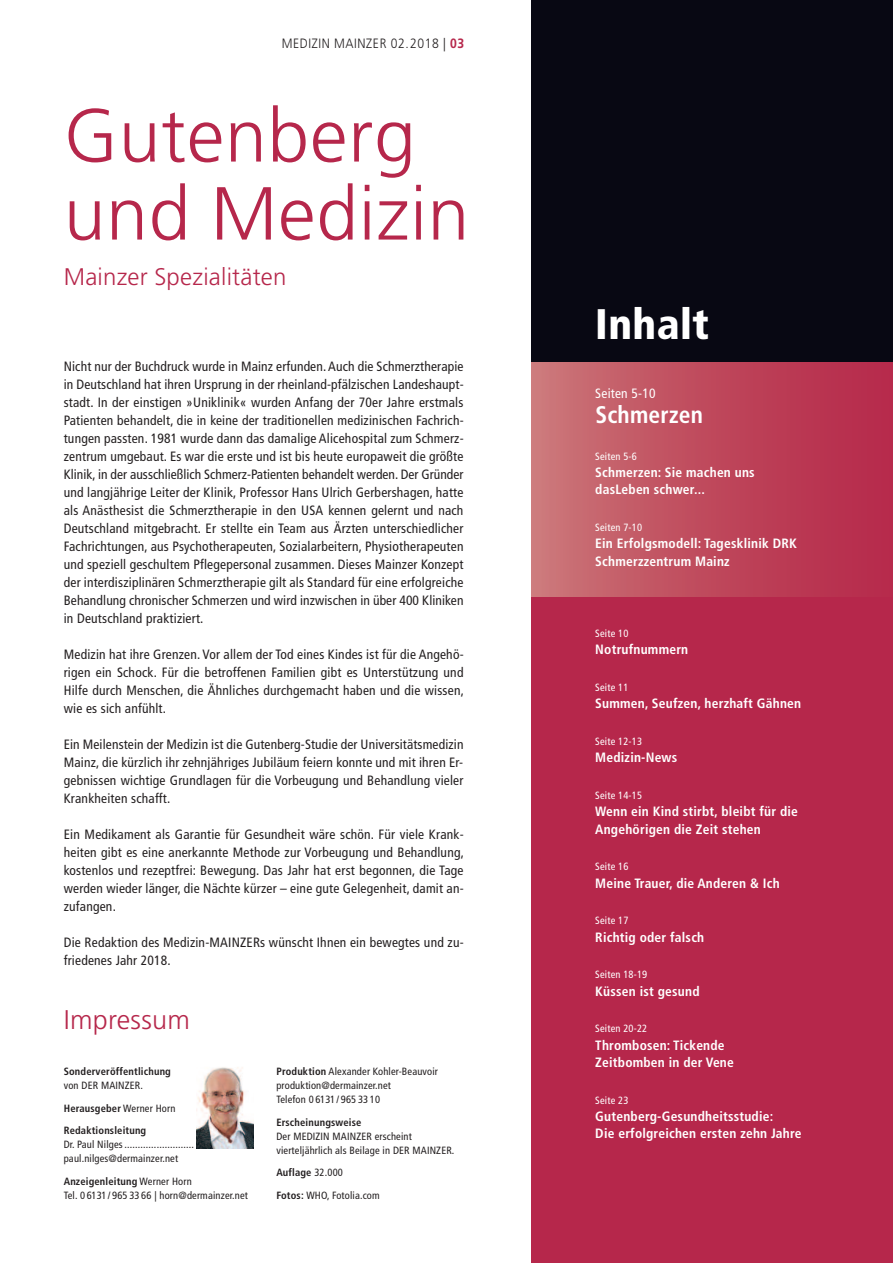
<style>
.page{position:relative;width:893px;height:1263px;background:#fff}
.page>*{position:absolute;margin:0;border:0;box-sizing:border-box;transform-origin:0 0}
.t1{font:300 75px/78px "Frutiger LT";letter-spacing:.01em;color:#b6274b}
.t2{font:900 condensed 42.75px "Frutiger LT";letter-spacing:.01em;color:#fff}
.t3{font:300 27px "Frutiger LT";letter-spacing:.01em;color:#b6274b}
.t4{font:300 24px "Frutiger LT";letter-spacing:.01em;color:#b6274b}
.t5{font:700 condensed 24px "Frutiger LT";letter-spacing:.01em;color:#fff}
.t6{font:condensed 13.5px/18px "Frutiger LT";letter-spacing:.015em;color:#231f20;text-align:justify}
.t7{font:700 condensed 13.5px/17.2px "Frutiger LT";letter-spacing:.015em;color:#fff}
.t8{font:300 13.5px "Frutiger LT";letter-spacing:.05em;color:#231f20;scale:.9 1}
.t9{font:condensed 13.5px "Frutiger LT";letter-spacing:.015em;color:#fff}
.t10{font:condensed 10.5px/14px "Frutiger LT";letter-spacing:.015em;color:#231f20}
.t11{font:condensed 10.5px "Frutiger LT";letter-spacing:.015em;color:#fff}
.t12{font:700 condensed 10.5px/22.5px "Frutiger LT";letter-spacing:.015em;color:#231f20}
.s1{font-weight:700;color:#b6274b}
.s2{font-weight:400}
.s3{font-weight:700}
</style>
<div class="page">
<div style="left:531px;top:361px;width:362px;height:902px;background:#b6274b"></div>
<div style="left:531px;top:361px;width:362px;height:235px;background:linear-gradient(to right,#cb7577,#b42447)"></div>
<div style="left:531px;top:0;width:362px;height:361px;background:#080813"></div>
<img style="left:196px;top:1067px;width:58px;height:81px">
<p class="t8" style="left:282px;top:38px;width:204px">MEDIZIN MAINZER 02.2018 | <span class="s1">03</span></p>
<h1 class="t1" style="left:64px;top:102px;width:407px">Gutenberg und Medizin</h1>
<h3 class="t4" style="left:64px;top:267px;width:224px">Mainzer Spezialitäten</h3>
<p class="t6" style="left:64px;top:358px;width:401px">Nicht nur der Buchdruck wurde in Mainz erfunden.Auch die Schmerztherapie in Deutschland hat ihren Ursprung in der rheinland-pfälzischen Landeshaupt&shy;stadt. In der einstigen »Uniklinik« wurden Anfang der 70er Jahre erstmals Patienten behandelt, die in keine der traditionellen medizinischen Fachrich&shy;tungen passten. 1981 wurde dann das damalige Alicehospital zum Schmerz&shy;zentrum umgebaut. Es war die erste und ist bis heute europaweit die größte Klinik, in der ausschließlich Schmerz-Patienten behandelt werden. Der Gründer und langjährige Leiter der Klinik, Professor Hans Ulrich Gerbershagen, hatte als Anästhesist die Schmerztherapie in den USA kennen gelernt und nach Deutschland mitgebracht. Er stellte ein Team aus Ärzten unterschiedlicher Fachrichtungen, aus Psychotherapeuten, Sozialarbeitern, Physiotherapeuten und speziell geschultem Pflegepersonal zusammen. Dieses Mainzer Konzept der interdisziplinären Schmerztherapie gilt als Standard für eine erfolgreiche Behandlung chronischer Schmerzen und wird inzwischen in über 400 Kliniken in Deutschland praktiziert.</p>
<p class="t6" style="left:64px;top:646px;width:402px">Medizin hat ihre Grenzen. Vor allem der Tod eines Kindes ist für die Angehö&shy;rigen ein Schock. Für die betroffenen Familien gibt es Unterstützung und Hilfe durch Menschen, die Ähnliches durchgemacht haben und die wissen, wie es sich anfühlt.</p>
<p class="t6" style="left:64px;top:736px;width:401px">Ein Meilenstein der Medizin ist die Gutenberg-Studie der Universitätsmedizin Mainz, die kürzlich ihr zehnjähriges Jubiläum feiern konnte und mit ihren Er&shy;gebnissen wichtige Grundlagen für die Vorbeugung und Behandlung vieler Krankheiten schafft.</p>
<p class="t6" style="left:64px;top:826px;width:402px">Ein Medikament als Garantie für Gesundheit wäre schön. Für viele Krank&shy;heiten gibt es eine anerkannte Methode zur Vorbeugung und Behandlung, kostenlos und rezeptfrei: Bewegung. Das Jahr hat erst begonnen, die Tage werden wieder länger, die Nächte kürzer – eine gute Gelegenheit, damit an&shy;zufangen.</p>
<p class="t6" style="left:64px;top:934px;width:401px">Die Redaktion des Medizin-MAINZERs wünscht Ihnen ein bewegtes und zu&shy;friedenes Jahr 2018.</p>
<h3 class="t3" style="left:64px;top:1008px;width:128px">Impressum</h3>
<p class="t12" style="left:64px;top:1061px;width:109px">Sonderveröffentlichung</p>
<p class="t12" style="left:64px;top:1075px;width:113px"><span class="s2">von DER MAINZER.<br></span>Herausgeber <span class="s2">Werner Horn<br></span>Redaktionsleitung</p>
<p class="t10" style="left:64px;top:1138px;width:132px">Dr. Paul Nilges.......................... paul.nilges@dermainzer.net</p>
<p class="t10" style="left:64px;top:1175px;width:186px"><span class="s3">Anzeigenleitung</span> Werner Horn<br>Tel. 0 6131/ 965 33 66 | horn@dermainzer.net</p>
<p class="t10" style="left:276px;top:1065px;width:163px"><span class="s3">Produktion</span> Alexander Kohler-Beauvoir produktion@dermainzer.net<br>Telefon 0 6131/ 965 33 10</p>
<p class="t12" style="left:276px;top:1112px;width:87px">Erscheinungsweise</p>
<p class="t10" style="left:276px;top:1130px;width:180px">Der MEDIZIN MAINZER erscheint vierteljährlich als Beilage in DER MAINZER.</p>
<p class="t10" style="left:276px;top:1162px;width:105px;line-height:22.5px"><span class="s3">Auflage</span> 32.000<br><span class="s3">Fotos:</span> WHO, Fotolia.com</p>
<h2 class="t2" style="left:595px;top:307px;width:115px">Inhalt</h2>
<p class="t9" style="left:595px;top:388px;width:62px">Seiten 5-10</p>
<h3 class="t5" style="left:595px;top:405px;width:109px">Schmerzen</h3>
<p class="t11" style="left:595px;top:452px;width:43px">Seiten 5-6</p>
<p class="t7" style="left:595px;top:465px;width:161px">Schmerzen: Sie machen uns dasLeben schwer...</p>
<p class="t11" style="left:595px;top:523px;width:48px">Seiten 7-10</p>
<p class="t7" style="left:595px;top:536px;width:203px">Ein Erfolgsmodell: Tagesklinik DRK<br>Schmerzzentrum Mainz</p>
<p class="t11" style="left:595px;top:629px;width:35px">Seite 10</p>
<p class="t7" style="left:595px;top:642px;width:94px">Notrufnummern</p>
<p class="t11" style="left:595px;top:683px;width:35px">Seite 11</p>
<p class="t7" style="left:595px;top:696px;width:207px">Summen, Seufzen, herzhaft Gähnen</p>
<p class="t11" style="left:595px;top:737px;width:48px">Seite 12-13</p>
<p class="t7" style="left:595px;top:750px;width:83px">Medizin-News</p>
<p class="t11" style="left:595px;top:791px;width:48px">Seite 14-15</p>
<p class="t7" style="left:595px;top:804px;width:204px">Wenn ein Kind stirbt, bleibt für die<br>Angehörigen die Zeit stehen</p>
<p class="t11" style="left:595px;top:862px;width:35px">Seite 16</p>
<p class="t7" style="left:595px;top:875px;width:186px">Meine Trauer, die Anderen &amp; Ich</p>
<p class="t11" style="left:595px;top:916px;width:35px">Seite 17</p>
<p class="t7" style="left:595px;top:929px;width:110px">Richtig oder falsch</p>
<p class="t11" style="left:595px;top:970px;width:54px">Seiten 18-19</p>
<p class="t7" style="left:595px;top:983px;width:106px">Küssen ist gesund</p>
<p class="t11" style="left:595px;top:1024px;width:54px">Seiten 20-22</p>
<p class="t7" style="left:595px;top:1037px;width:140px">Thrombosen: Tickende<br>Zeitbomben in der Vene</p>
<p class="t11" style="left:595px;top:1096px;width:35px">Seite 23</p>
<p class="t7" style="left:595px;top:1108px;width:208px">Gutenberg-Gesundheitsstudie:<br>Die erfolgreichen ersten zehn Jahre</p>
</div>
